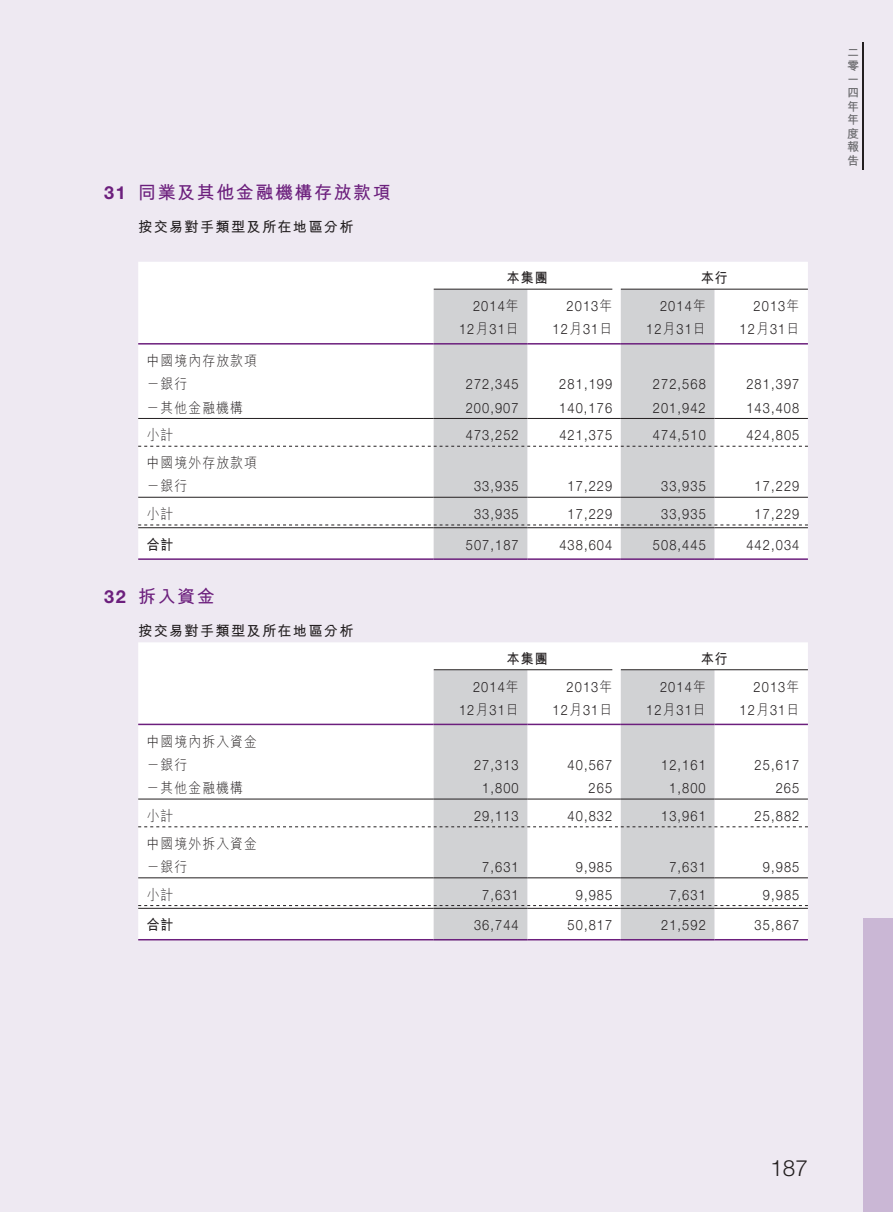
<style>
.page{position:relative;width:893px;height:1212px;background:#eee9f2}
.page>*{position:absolute;margin:0;border:0;box-sizing:border-box;transform-origin:0 0}
.t1{font:300 22.5px "Helvetica Neue LT Std";color:#231f20}
.t2{font:700 18px "M Hei HK";letter-spacing:.085em;color:#6c1f7d}
.t3{font:300 14.25px/23.2px "Helvetica Neue LT Std";letter-spacing:.085em;color:#231f20;text-align:right;scale:.9 1}
.t4{font:300 14.25px/23.2px "M Hei HK";letter-spacing:.085em;color:#231f20;scale:.9 1}
.t5{font:700 14.25px "M Hei HK";letter-spacing:.085em;color:#231f20}
.t6{font:700 14.25px "M Hei HK";letter-spacing:.085em;color:#231f20;scale:.9 1}
.t7{font:700 12px/13.5px "M Hei HK";color:#636366;text-align:justify}
.s1{font-family:"Helvetica Neue LT Std"}
.s2{font-family:"M Hei HK"}
</style>
<div class="page">
<hr style="left:862px;top:43px;width:1px;height:127px;background:#231f20">
<div style="left:863px;top:918px;width:30px;height:294px;background:#cab7d5"></div>
<div style="left:138px;top:262px;width:670px;height:296px;background:#fff"></div>
<svg style="left:434px;top:289px;width:280px;height:269px;background:#dfe0e1"></svg>
<hr style="left:434px;top:289px;width:178px;height:1px;background:#231f20">
<hr style="left:621px;top:289px;width:187px;height:1px;background:#231f20">
<hr style="left:138px;top:343px;width:296px;height:2px;background:#6c1f7d">
<hr style="left:434px;top:343px;width:93px;height:2px;background:#6c1f7d">
<hr style="left:527px;top:343px;width:94px;height:2px;background:#6c1f7d">
<hr style="left:621px;top:343px;width:93px;height:2px;background:#6c1f7d">
<hr style="left:714px;top:343px;width:94px;height:2px;background:#6c1f7d">
<hr style="left:138px;top:418px;width:296px;height:1px;background:#231f20">
<hr style="left:434px;top:418px;width:93px;height:1px;background:#231f20">
<hr style="left:527px;top:418px;width:94px;height:1px;background:#231f20">
<hr style="left:621px;top:418px;width:93px;height:1px;background:#231f20">
<hr style="left:714px;top:418px;width:94px;height:1px;background:#231f20">
<svg style="left:138px;top:446px;width:670px;height:1px"></svg>
<hr style="left:138px;top:497px;width:296px;height:1px;background:#231f20">
<hr style="left:434px;top:497px;width:93px;height:1px;background:#231f20">
<hr style="left:527px;top:497px;width:94px;height:1px;background:#231f20">
<hr style="left:621px;top:497px;width:93px;height:1px;background:#231f20">
<hr style="left:714px;top:497px;width:94px;height:1px;background:#231f20">
<hr style="left:138px;top:527px;width:296px;height:1px;background:#231f20">
<hr style="left:434px;top:527px;width:93px;height:1px;background:#231f20">
<hr style="left:527px;top:527px;width:94px;height:1px;background:#231f20">
<hr style="left:621px;top:527px;width:93px;height:1px;background:#231f20">
<svg style="left:138px;top:525px;width:670px;height:1px"></svg>
<hr style="left:714px;top:527px;width:94px;height:1px;background:#231f20">
<hr style="left:138px;top:558px;width:296px;height:2px;background:#6c1f7d">
<hr style="left:434px;top:558px;width:93px;height:2px;background:#6c1f7d">
<hr style="left:527px;top:558px;width:94px;height:2px;background:#6c1f7d">
<hr style="left:621px;top:558px;width:93px;height:2px;background:#6c1f7d">
<hr style="left:714px;top:558px;width:94px;height:2px;background:#6c1f7d">
<svg style="left:138px;top:642px;width:670px;height:297px;background:#fcfcfc"></svg>
<svg style="left:434px;top:670px;width:280px;height:269px;background:#dfdfe1"></svg>
<hr style="left:434px;top:669px;width:178px;height:1px;background:#231f20">
<hr style="left:621px;top:669px;width:187px;height:1px;background:#231f20">
<hr style="left:138px;top:724px;width:296px;height:1px;background:#6c1f7d">
<hr style="left:434px;top:724px;width:93px;height:1px;background:#6c1f7d">
<hr style="left:527px;top:724px;width:94px;height:1px;background:#6c1f7d">
<hr style="left:621px;top:724px;width:93px;height:1px;background:#6c1f7d">
<hr style="left:714px;top:724px;width:94px;height:1px;background:#6c1f7d">
<hr style="left:138px;top:799px;width:296px;height:1px;background:#231f20">
<hr style="left:434px;top:799px;width:93px;height:1px;background:#231f20">
<hr style="left:527px;top:799px;width:94px;height:1px;background:#231f20">
<hr style="left:621px;top:799px;width:93px;height:1px;background:#231f20">
<hr style="left:714px;top:799px;width:94px;height:1px;background:#231f20">
<svg style="left:138px;top:826px;width:670px;height:1px"></svg>
<hr style="left:138px;top:877px;width:296px;height:1px;background:#231f20">
<hr style="left:434px;top:877px;width:93px;height:1px;background:#231f20">
<hr style="left:527px;top:877px;width:94px;height:1px;background:#231f20">
<hr style="left:621px;top:877px;width:93px;height:1px;background:#231f20">
<hr style="left:714px;top:877px;width:94px;height:1px;background:#231f20">
<hr style="left:138px;top:908px;width:296px;height:1px;background:#231f20">
<hr style="left:434px;top:908px;width:93px;height:1px;background:#231f20">
<hr style="left:527px;top:908px;width:94px;height:1px;background:#231f20">
<hr style="left:621px;top:908px;width:93px;height:1px;background:#231f20">
<svg style="left:138px;top:905px;width:670px;height:1px"></svg>
<hr style="left:714px;top:908px;width:94px;height:1px;background:#231f20">
<hr style="left:138px;top:939px;width:296px;height:1px;background:#6c1f7d">
<hr style="left:434px;top:939px;width:93px;height:1px;background:#6c1f7d">
<hr style="left:527px;top:939px;width:94px;height:1px;background:#6c1f7d">
<hr style="left:621px;top:939px;width:93px;height:1px;background:#6c1f7d">
<hr style="left:714px;top:939px;width:94px;height:1px;background:#6c1f7d">
<p class="t2" style="left:104px;top:179px;width:288px"><span class="s1">31</span> 同業及其他金融機構存放款項</p>
<p class="t5" style="left:138px;top:217px;width:217px">按交易對手類型及所在地區分析</p>
<p class="t4" style="left:147px;top:349px;width:124px">中國境內存放款項－銀行</p>
<p class="t6" style="left:507px;top:268px;width:47px">本集團</p>
<p class="t6" style="left:701px;top:268px;width:31px">本行</p>
<p class="t3" style="left:459px;top:294px;width:68px">2014<span class="s2">年<br></span>12<span class="s2">月</span>31<span class="s2">日</span></p>
<p class="t3" style="left:553px;top:294px;width:68px">2013<span class="s2">年<br></span>12<span class="s2">月</span>31<span class="s2">日</span></p>
<p class="t3" style="left:646px;top:294px;width:68px">2014<span class="s2">年<br></span>12<span class="s2">月</span>31<span class="s2">日</span></p>
<p class="t3" style="left:740px;top:294px;width:68px">2013<span class="s2">年<br></span>12<span class="s2">月</span>31<span class="s2">日</span></p>
<p class="t3" style="left:466px;top:372px;width:60px">272,345</p>
<p class="t3" style="left:559px;top:372px;width:60px">281,199</p>
<p class="t3" style="left:653px;top:372px;width:60px">272,568</p>
<p class="t3" style="left:746px;top:372px;width:60px">281,397</p>
<p class="t4" style="left:147px;top:395px;width:109px">－其他金融機構</p>
<p class="t3" style="left:466px;top:395px;width:60px">200,907</p>
<p class="t3" style="left:559px;top:395px;width:60px">140,176</p>
<p class="t3" style="left:653px;top:395px;width:60px">201,942</p>
<p class="t3" style="left:746px;top:395px;width:60px">143,408</p>
<p class="t4" style="left:147px;top:423px;width:31px">小計</p>
<p class="t3" style="left:466px;top:423px;width:60px">473,252</p>
<p class="t3" style="left:559px;top:423px;width:60px">421,375</p>
<p class="t3" style="left:653px;top:423px;width:60px">474,510</p>
<p class="t3" style="left:746px;top:423px;width:60px">424,805</p>
<p class="t4" style="left:147px;top:451px;width:124px">中國境外存放款項－銀行</p>
<p class="t3" style="left:474px;top:474px;width:51px">33,935</p>
<p class="t3" style="left:568px;top:474px;width:51px">17,229</p>
<p class="t3" style="left:661px;top:474px;width:51px">33,935</p>
<p class="t3" style="left:755px;top:474px;width:51px">17,229</p>
<p class="t4" style="left:147px;top:502px;width:31px">小計</p>
<p class="t3" style="left:474px;top:502px;width:51px">33,935</p>
<p class="t3" style="left:568px;top:502px;width:51px">17,229</p>
<p class="t3" style="left:661px;top:502px;width:51px">33,935</p>
<p class="t3" style="left:755px;top:502px;width:51px">17,229</p>
<p class="t6" style="left:147px;top:534px;width:31px">合計</p>
<p class="t3" style="left:466px;top:532px;width:60px">507,187</p>
<p class="t3" style="left:559px;top:532px;width:60px">438,604</p>
<p class="t3" style="left:653px;top:532px;width:60px">508,445</p>
<p class="t3" style="left:746px;top:532px;width:60px">442,034</p>
<p class="t2" style="left:104px;top:583px;width:112px"><span class="s1">32</span> 拆入資金</p>
<p class="t5" style="left:138px;top:621px;width:217px">按交易對手類型及所在地區分析</p>
<p class="t6" style="left:507px;top:648px;width:47px">本集團</p>
<p class="t6" style="left:701px;top:648px;width:31px">本行</p>
<p class="t3" style="left:459px;top:674px;width:68px">2014<span class="s2">年<br></span>12<span class="s2">月</span>31<span class="s2">日</span></p>
<p class="t3" style="left:553px;top:674px;width:68px">2013<span class="s2">年<br></span>12<span class="s2">月</span>31<span class="s2">日</span></p>
<p class="t3" style="left:646px;top:674px;width:68px">2014<span class="s2">年<br></span>12<span class="s2">月</span>31<span class="s2">日</span></p>
<p class="t3" style="left:740px;top:674px;width:68px">2013<span class="s2">年<br></span>12<span class="s2">月</span>31<span class="s2">日</span></p>
<p class="t4" style="left:147px;top:729px;width:124px">中國境內拆入資金－銀行</p>
<p class="t3" style="left:474px;top:753px;width:51px">27,313</p>
<p class="t3" style="left:568px;top:753px;width:51px">40,567</p>
<p class="t3" style="left:661px;top:753px;width:51px">12,161</p>
<p class="t3" style="left:755px;top:753px;width:51px">25,617</p>
<p class="t4" style="left:147px;top:776px;width:109px">－其他金融機構</p>
<p class="t3" style="left:482px;top:776px;width:42px">1,800</p>
<p class="t3" style="left:589px;top:776px;width:28px">265</p>
<p class="t3" style="left:669px;top:776px;width:42px">1,800</p>
<p class="t3" style="left:776px;top:776px;width:28px">265</p>
<p class="t4" style="left:147px;top:803px;width:31px">小計</p>
<p class="t3" style="left:474px;top:804px;width:51px">29,113</p>
<p class="t3" style="left:568px;top:804px;width:51px">40,832</p>
<p class="t3" style="left:661px;top:804px;width:51px">13,961</p>
<p class="t3" style="left:755px;top:804px;width:51px">25,882</p>
<p class="t4" style="left:147px;top:831px;width:124px">中國境外拆入資金－銀行</p>
<p class="t3" style="left:482px;top:855px;width:42px">7,631</p>
<p class="t3" style="left:576px;top:855px;width:42px">9,985</p>
<p class="t3" style="left:669px;top:855px;width:42px">7,631</p>
<p class="t3" style="left:763px;top:855px;width:42px">9,985</p>
<p class="t4" style="left:147px;top:882px;width:31px">小計</p>
<p class="t3" style="left:482px;top:883px;width:42px">7,631</p>
<p class="t3" style="left:576px;top:883px;width:42px">9,985</p>
<p class="t3" style="left:669px;top:883px;width:42px">7,631</p>
<p class="t3" style="left:763px;top:883px;width:42px">9,985</p>
<p class="t6" style="left:147px;top:914px;width:31px">合計</p>
<p class="t3" style="left:474px;top:913px;width:51px">36,744</p>
<p class="t3" style="left:568px;top:913px;width:51px">50,817</p>
<p class="t3" style="left:661px;top:913px;width:51px">21,592</p>
<p class="t3" style="left:755px;top:913px;width:51px">35,867</p>
<p class="t7" style="left:847px;top:45px;width:13px">二零一四年年度報告</p>
<h1 class="t1" style="left:770px;top:1155px;width:39px">187</h1>
</div>
